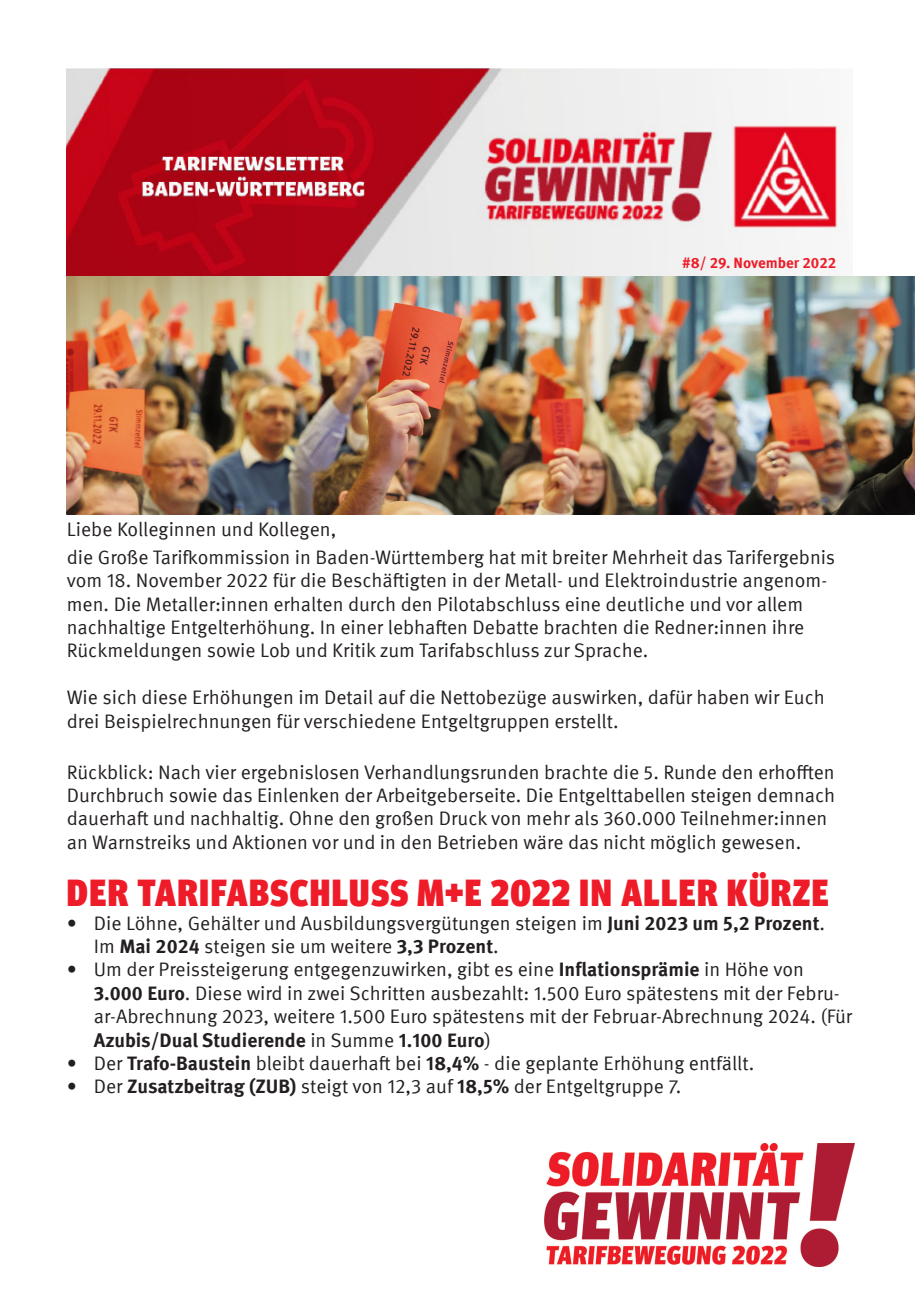
<style>
.page{position:relative;width:919px;height:1289px;background:#fff}
.page>*{position:absolute;margin:0;border:0;box-sizing:border-box;transform-origin:0 0}
.Überschrift{font:900 condensed 37.5px "Meta Head IGM";letter-spacing:.04em;color:#ee1c28}
.t1{font:19.5px/23.4px "Meta IGM";color:#231f20}
.t2{font:700 15px "Meta IGM";color:#ee1c28}
.s1{font-weight:700}
</style>
<div class="page">
<img style="left:67px;top:68px;width:780px;height:208px">
<img style="left:544px;top:1143px;width:310px;height:123px">
<img style="left:67px;top:276px;width:847px;height:238px">
<p class="t2" style="left:682px;top:251px;width:156px">#8/ 29. November 2022</p>
<p class="t1" style="left:67px;top:516px;width:271px">Liebe Kolleginnen und Kollegen,</p>
<p class="t1" style="left:67px;top:544px;width:770px">die Große Tarifkommission in Baden-Württemberg hat mit breiter Mehrheit das Tarifergebnis vom 18. November 2022 für die Beschäftigten in der Metall- und Elektroindustrie angenom&shy;men. Die Metaller:innen erhalten durch den Pilotabschluss eine deutliche und vor allem nachhaltige Entgelterhöhung. In einer lebhaften Debatte brachten die Redner:innen ihre Rückmeldungen sowie Lob und Kritik zum Tarifabschluss zur Sprache.</p>
<p class="t1" style="left:67px;top:684px;width:759px">Wie sich diese Erhöhungen im Detail auf die Nettobezüge auswirken, dafür haben wir Euch drei Beispielrechnungen für verschiedene Entgeltgruppen erstellt.</p>
<p class="t1" style="left:67px;top:759px;width:769px">Rückblick: Nach vier ergebnislosen Verhandlungsrunden brachte die 5. Runde den erhofften Durchbruch sowie das Einlenken der Arbeitgeberseite. Die Entgelttabellen steigen demnach dauerhaft und nachhaltig. Ohne den großen Druck von mehr als 360.000 Teilnehmer:innen an Warnstreiks und Aktionen vor und in den Betrieben wäre das nicht möglich gewesen.</p>
<p class="Überschrift" style="left:67px;top:863px;width:763px">DER TARIFABSCHLUSS M+E 2022 IN ALLER KÜRZE</p>
<p class="t1" style="left:94px;top:909px;width:732px;text-indent:-27px">• Die Löhne, Gehälter und Ausbildungsvergütungen steigen im <span class="s1">Juni 2023 um 5,2 Prozent</span>.<br>Im <span class="s1">Mai 2024</span> steigen sie um weitere <span class="s1">3,3 Prozent</span>.</p>
<p class="t1" style="left:94px;top:956px;width:759px;text-indent:-27px">• Um der Preissteigerung entgegenzuwirken, gibt es eine <span class="s1">Inflationsprämie</span> in Höhe von <span class="s1">3.000 Euro</span>. Diese wird in zwei Schritten ausbezahlt: 1.500 Euro spätestens mit der Febru&shy;ar-Abrechnung 2023, weitere 1.500 Euro spätestens mit der Februar-Abrechnung 2024. (Für <span class="s1">Azubis/Dual Studierende</span> in Summe <span class="s1">1.100 Euro</span>)</p>
<p class="t1" style="left:67px;top:1050px;width:689px">• Der <span class="s1">Trafo-Baustein</span> bleibt dauerhaft bei <span class="s1">18,4%</span> - die geplante Erhöhung entfällt.</p>
<p class="t1" style="left:67px;top:1073px;width:616px">• Der <span class="s1">Zusatzbeitrag (ZUB)</span> steigt von 12,3 auf <span class="s1">18,5%</span> der Entgeltgruppe 7.</p>
</div>
